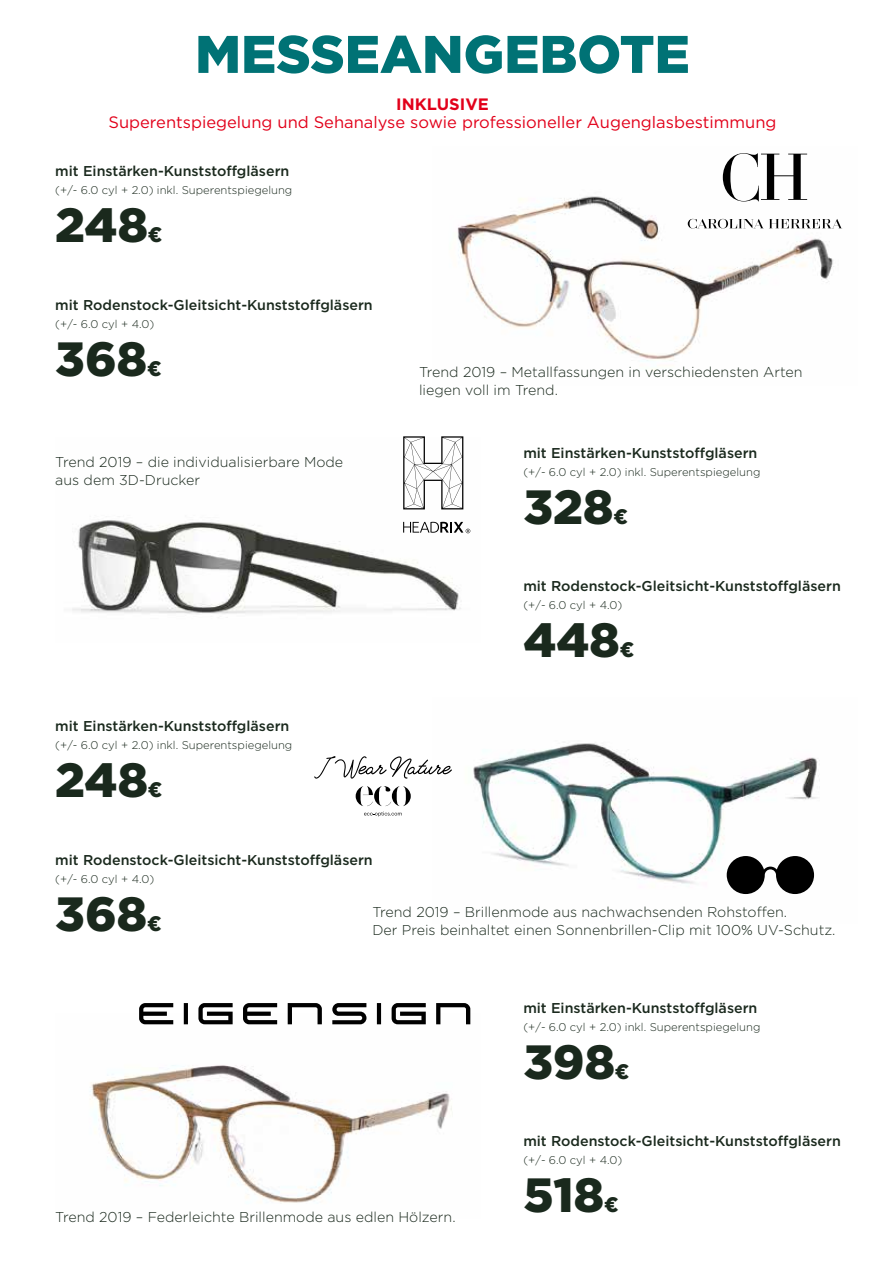
<style>
.page{position:relative;width:885px;height:1263px;background:#fff}
.page>*{position:absolute;margin:0;border:0;box-sizing:border-box;transform-origin:0 0}
.t1{font:900 52.8px "Gotham";color:#007275}
.t2{font:900 48px "Gotham";color:#1a291d}
.t3{font:900 21px "Gotham";color:#1a291d}
.t4{font:16.5px "Gotham";color:#e2001a}
.t5{font:700 16.5px "Gotham";color:#e2001a}
.t6{font:500 14.25px "Gotham";color:#1a291d}
.t7{font:300 14.25px/18px "Gotham";color:#1a291d}
.t8{font:300 11.25px "Gotham";color:#1a291d}
</style>
<div class="page">
<img style="left:457px;top:153px;width:386px;height:208px">
<svg style="left:722px;top:153px;width:85px;height:48px"></svg>
<svg style="left:687px;top:219px;width:155px;height:9px"></svg>
<img style="left:72px;top:437px;width:399px;height:177px">
<svg style="left:403px;top:436px;width:60px;height:73px"></svg>
<svg style="left:403px;top:522px;width:67px;height:11px"></svg>
<img style="left:473px;top:742px;width:347px;height:153px">
<img style="left:90px;top:1014px;width:381px;height:189px">
<svg style="left:355px;top:786px;width:55px;height:20px"></svg>
<svg style="left:364px;top:812px;width:38px;height:4px"></svg>
<svg style="left:314px;top:756px;width:138px;height:23px"></svg>
<svg style="left:139px;top:1003px;width:331px;height:21px"></svg>
<svg style="left:726px;top:856px;width:88px;height:38px"></svg>
<h1 class="t1" style="left:195px;top:24px;width:496px">MESSEANGEBOTE</h1>
<p class="t5" style="left:396px;top:94px;width:94px">INKLUSIVE</p>
<p class="t4" style="left:108px;top:113px;width:669px">Superentspiegelung und Sehanalyse sowie professioneller Augenglasbestimmung</p>
<p class="t6" style="left:55px;top:163px;width:235px">mit Einstärken-Kunststoffgläsern</p>
<p class="t8" style="left:55px;top:184px;width:238px">(+/- 6.0 cyl + 2.0) inkl. Superentspiegelung</p>
<h2 class="t2" style="left:55px;top:198px;width:94px">248</h2>
<h3 class="t3" style="left:148px;top:223px;width:16px">¤</h3>
<p class="t6" style="left:55px;top:296px;width:319px">mit Rodenstock-Gleitsicht-Kunststoffgläsern</p>
<p class="t8" style="left:55px;top:317px;width:100px">(+/- 6.0 cyl + 4.0)</p>
<h2 class="t2" style="left:55px;top:331px;width:93px">368</h2>
<h3 class="t3" style="left:147px;top:356px;width:16px">¤</h3>
<p class="t7" style="left:55px;top:453px;width:289px">Trend 2019 – die individualisierbare Mode aus dem 3D-Drucker</p>
<p class="t6" style="left:55px;top:718px;width:235px">mit Einstärken-Kunststoffgläsern</p>
<p class="t8" style="left:55px;top:739px;width:238px">(+/- 6.0 cyl + 2.0) inkl. Superentspiegelung</p>
<h2 class="t2" style="left:55px;top:752px;width:94px">248</h2>
<h3 class="t3" style="left:148px;top:778px;width:16px">¤</h3>
<p class="t6" style="left:55px;top:851px;width:319px">mit Rodenstock-Gleitsicht-Kunststoffgläsern</p>
<p class="t8" style="left:55px;top:872px;width:100px">(+/- 6.0 cyl + 4.0)</p>
<p class="t7" style="left:419px;top:362px;width:385px">Trend 2019 – Metallfassungen in verschiedensten Arten liegen voll im Trend.</p>
<p class="t6" style="left:523px;top:444px;width:235px">mit Einstärken-Kunststoffgläsern</p>
<p class="t8" style="left:523px;top:465px;width:238px">(+/- 6.0 cyl + 2.0) inkl. Superentspiegelung</p>
<h2 class="t2" style="left:523px;top:479px;width:91px">328</h2>
<h3 class="t3" style="left:613px;top:504px;width:16px">¤</h3>
<p class="t6" style="left:523px;top:578px;width:319px">mit Rodenstock-Gleitsicht-Kunststoffgläsern</p>
<p class="t8" style="left:523px;top:599px;width:100px">(+/- 6.0 cyl + 4.0)</p>
<h2 class="t2" style="left:523px;top:612px;width:98px">448</h2>
<h3 class="t3" style="left:619px;top:637px;width:16px">¤</h3>
<h2 class="t2" style="left:55px;top:886px;width:93px">368</h2>
<h3 class="t3" style="left:147px;top:911px;width:16px">¤</h3>
<p class="t7" style="left:372px;top:902px;width:464px">Trend 2019 – Brillenmode aus nachwachsenden Rohstoffen.<br>Der Preis beinhaltet einen Sonnenbrillen-Clip mit 100% UV-Schutz.</p>
<p class="t6" style="left:523px;top:999px;width:235px">mit Einstärken-Kunststoffgläsern</p>
<p class="t8" style="left:523px;top:1020px;width:238px">(+/- 6.0 cyl + 2.0) inkl. Superentspiegelung</p>
<h2 class="t2" style="left:523px;top:1034px;width:93px">398</h2>
<h3 class="t3" style="left:615px;top:1059px;width:16px">¤</h3>
<p class="t6" style="left:523px;top:1133px;width:319px">mit Rodenstock-Gleitsicht-Kunststoffgläsern</p>
<p class="t8" style="left:523px;top:1154px;width:100px">(+/- 6.0 cyl + 4.0)</p>
<p class="t7" style="left:55px;top:1208px;width:402px">Trend 2019 – Federleichte Brillenmode aus edlen Hölzern.</p>
<h2 class="t2" style="left:523px;top:1167px;width:82px">518</h2>
<h3 class="t3" style="left:604px;top:1192px;width:16px">¤</h3>
</div>
